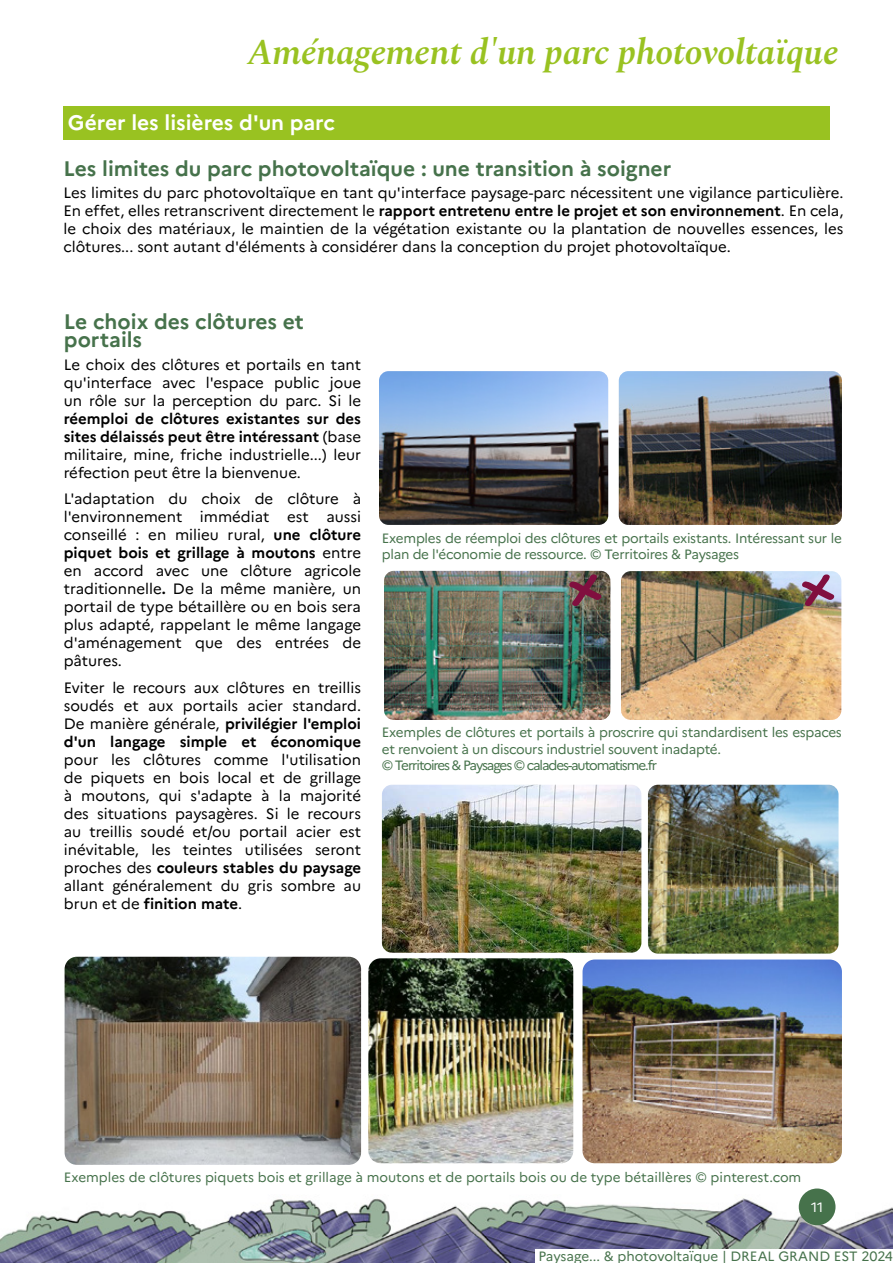
<style>
.page{position:relative;width:893px;height:1263px;background:#fff}
.page>*{position:absolute;margin:0;border:0;box-sizing:border-box;transform-origin:0 0}
.t1{font:italic 600 36px "Spectral";letter-spacing:-.01em;color:#99c221}
.t2{font:700 21px/18px "Marianne";color:#46724b}
.t3{font:700 21px "Marianne";color:#fff}
.t4{font:15px/18px "Marianne";color:#000;text-align:justify}
.t5{font:13.5px/16.2px "Marianne";letter-spacing:-.02em;color:#46724b}
.t6{font:13.5px "Marianne";color:#46724b}
.t7{font:13.5px "Marianne";color:#fff}
.s1{font-weight:700}
</style>
<div class="page">
<img style="left:0;top:1195px;width:893px;height:68px">
<div style="left:799px;top:1188px;width:36px;height:37px;background:#46724b;border-radius:50%"></div>
<div style="left:536px;top:1249px;width:357px;height:14px;background:#fff"></div>
<div style="left:63px;top:106px;width:766px;height:33px;background:#99c221"></div>
<img style="left:619px;top:371px;width:223px;height:154px">
<img style="left:379px;top:371px;width:229px;height:154px">
<img style="left:384px;top:571px;width:226px;height:149px">
<img style="left:382px;top:785px;width:259px;height:168px">
<img style="left:65px;top:957px;width:296px;height:208px">
<img style="left:582px;top:959px;width:260px;height:204px">
<img style="left:368px;top:958px;width:205px;height:205px">
<img style="left:621px;top:571px;width:220px;height:149px">
<img style="left:648px;top:785px;width:190px;height:168px">
<svg style="left:565px;top:573px;width:39px;height:35px"></svg>
<svg style="left:798px;top:573px;width:39px;height:35px"></svg>
<h1 class="t1" style="left:248px;top:26px;width:592px">Aménagement d'un parc photovoltaïque</h1>
<h2 class="t3" style="left:68px;top:110px;width:269px">Gérer les lisières d'un parc</h2>
<h2 class="t2" style="left:63px;top:159px;width:609px">Les limites du parc photovoltaïque : une transition à soigner</h2>
<p class="t4" style="left:63px;top:184px;width:781px">Les limites du parc photovoltaïque en tant qu'interface paysage-parc nécessitent une vigilance particulière.<br>En effet, elles retranscrivent directement le <span class="s1">rapport entretenu entre le projet et son environnement</span>. En cela, le choix des matériaux, le maintien de la végétation existante ou la plantation de nouvelles essences, les clôtures... sont autant d'éléments à considérer dans la conception du projet photovoltaïque.</p>
<h2 class="t2" style="left:64px;top:313px;width:242px">Le choix des clôtures et portails</h2>
<p class="t4" style="left:64px;top:355px;width:299px">Le choix des clôtures et portails en tant qu'interface avec l'espace public joue un rôle sur la perception du parc. Si le</p>
<p class="t4" style="left:64px;top:409px;width:299px"><span class="s1">réemploi de clôtures existantes sur des sites délaissés peut être intéressant</span> (base militaire, mine, friche industrielle...) leur réfection peut être la bienvenue.</p>
<p class="t4" style="left:64px;top:490px;width:299px">L'adaptation du choix de clôture à l'environnement immédiat est aussi conseillé : en milieu rural, <span class="s1">une clôture piquet bois et grillage à moutons</span> entre en accord avec une clôture agricole traditionnelle<span class="s1">.</span> De la même manière, un portail de type bétaillère ou en bois sera plus adapté, rappelant le même langage d'aménagement que des entrées de pâtures.</p>
<p class="t4" style="left:64px;top:678px;width:299px">Eviter le recours aux clôtures en treillis soudés et aux portails acier standard.<br>De manière générale, <span class="s1">privilégier l'emploi d'un langage simple et économique</span></p>
<p class="t4" style="left:64px;top:750px;width:299px">pour les clôtures comme l'utilisation de piquets en bois local et de grillage à moutons, qui s'adapte à la majorité des situations paysagères. Si le recours au treillis soudé et/ou portail acier est inévitable, les teintes utilisées seront proches des <span class="s1">couleurs stables du paysage </span>allant généralement du gris sombre au brun et de <span class="s1">finition mate</span>.</p>
<p class="t5" style="left:382px;top:530px;width:462px">Exemples de réemploi des clôtures et portails existants. Intéressant sur le plan de l'économie de ressource. © Territoires &amp; Paysages</p>
<p class="t5" style="left:382px;top:724px;width:461px">Exemples de clôtures et portails à proscrire qui standardisent les espaces et renvoient à un discours industriel souvent inadapté.<br>© Territoires &amp; Paysages © calades-automatisme.fr</p>
<p class="t6" style="left:64px;top:1169px;width:739px">Exemples de clôtures piquets bois et grillage à moutons et de portails bois ou de type bétaillères © pinterest.com</p>
<p class="t7" style="left:811px;top:1199px;width:14px">11</p>
<p class="t6" style="left:538px;top:1248px;width:356px">Paysage... &amp; photovoltaïque | DREAL GRAND EST 2024</p>
</div>
